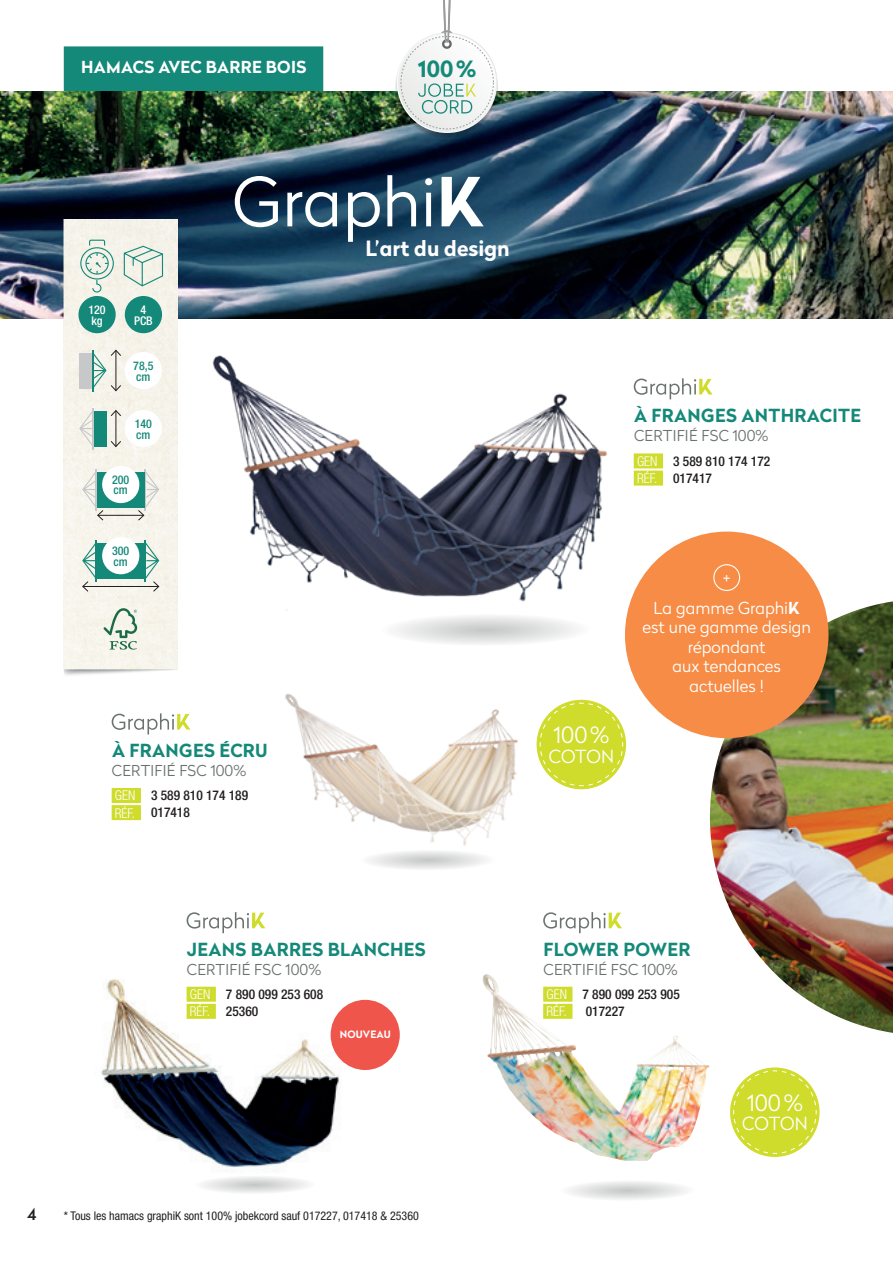
<style>
.page{position:relative;width:893px;height:1263px;background:#fff}
.page>*{position:absolute;margin:0;border:0;box-sizing:border-box;transform-origin:0 0}
.t1{font:300 22.35px "Radikal";color:#fff}
.t2{font:700 22.35px "Radikal";color:#158979}
.t3{font:700 21px "Radikal";color:#fff}
.t4{font:700 18px "Radikal";letter-spacing:.02em;color:#158979}
.t5{font:300 18px "Radikal";color:#fff}
.t6{font:300 16.5px/19.5px "Radikal";color:#fff;text-align:center}
.t7{font:700 16.5px "Radikal";letter-spacing:.02em;color:#fff}
.t8{font:500 16.5px "Radikal";color:#231f20}
.t9{font:300 15px "Radikal";letter-spacing:.02em;color:#6a726f}
.t10{font:500 condensed 13.5px/17.1px "Helvetica Neue";color:#231f20}
.t11{font:300 condensed 13.5px/17.1px "Helvetica Neue";color:#fff}
.t12{font:condensed 12px "Helvetica Neue";color:#231f20}
.t13{font:500 condensed 12px/10.5px "Helvetica Neue";color:#158979}
.t14{font:500 condensed 12px/10.5px "Helvetica Neue";color:#fff;text-align:center}
.t15{font:700 10.2px "Radikal";letter-spacing:.015em;color:#fff}
.s1{font-weight:700}
</style>
<div class="page">
<img style="left:710px;top:601px;width:183px;height:432px">
<div style="left:64px;top:46px;width:259px;height:48px;background:#158979"></div>
<img style="left:0;top:91px;width:893px;height:228px">
<svg style="left:235px;top:176px;width:43px;height:51px"></svg>
<svg style="left:287px;top:192px;width:50px;height:35px"></svg>
<svg style="left:348px;top:192px;width:32px;height:50px"></svg>
<svg style="left:387px;top:175px;width:29px;height:51px"></svg>
<svg style="left:425px;top:178px;width:7px;height:48px"></svg>
<svg style="left:442px;top:177px;width:42px;height:49px"></svg>
<div style="left:64px;top:219px;width:114px;height:450px;background:#f6f3ea"></div>
<svg style="left:103px;top:608px;width:34px;height:42px"></svg>
<div style="left:94px;top:411px;width:13px;height:35px;background:#158979"></div>
<hr style="left:92px;top:408px;width:2px;height:41px;background:#c7c8ca">
<svg style="left:79px;top:407px;width:16px;height:40px"></svg>
<svg style="left:110px;top:410px;width:52px;height:38px"></svg>
<svg style="left:82px;top:466px;width:77px;height:55px"></svg>
<svg style="left:82px;top:536px;width:78px;height:56px"></svg>
<div style="left:79px;top:353px;width:13px;height:35px;background:#c7c8ca"></div>
<svg style="left:91px;top:349px;width:71px;height:43px"></svg>
<hr style="left:92px;top:350px;width:2px;height:41px;background:#158979">
<svg style="left:123px;top:245px;width:41px;height:42px"></svg>
<svg style="left:124px;top:296px;width:39px;height:38px"></svg>
<svg style="left:78px;top:239px;width:38px;height:95px"></svg>
<svg style="left:393px;top:616px;width:185px;height:28px"></svg>
<img style="left:212px;top:355px;width:422px;height:257px">
<svg style="left:634px;top:378px;width:78px;height:21px"></svg>
<div style="left:634px;top:453px;width:29px;height:15px;background:#cfdc2c"></div>
<div style="left:634px;top:471px;width:29px;height:15px;background:#cfdc2c"></div>
<img style="left:285px;top:694px;width:252px;height:152px">
<svg style="left:368px;top:851px;width:119px;height:18px"></svg>
<svg style="left:202px;top:1176px;width:107px;height:17px"></svg>
<img style="left:101px;top:979px;width:247px;height:191px">
<div style="left:331px;top:1000px;width:69px;height:70px;background:#f0554c;border-radius:50%"></div>
<svg style="left:187px;top:912px;width:78px;height:21px"></svg>
<div style="left:187px;top:987px;width:29px;height:15px;background:#cfdc2c"></div>
<div style="left:187px;top:1004px;width:29px;height:15px;background:#cfdc2c"></div>
<svg style="left:112px;top:713px;width:78px;height:21px"></svg>
<div style="left:112px;top:788px;width:29px;height:15px;background:#cfdc2c"></div>
<div style="left:112px;top:805px;width:29px;height:15px;background:#cfdc2c"></div>
<div style="left:625px;top:532px;width:203px;height:206px;background:#f68c45;border-radius:50%"></div>
<div style="left:713px;top:564px;width:27px;height:27px;border:1px solid #fff;border-radius:50%"></div>
<img style="left:482px;top:974px;width:220px;height:187px">
<svg style="left:568px;top:1181px;width:119px;height:19px"></svg>
<svg style="left:730px;top:1067px;width:89px;height:90px"></svg>
<svg style="left:733px;top:1070px;width:83px;height:84px"></svg>
<img style="left:395px;top:35px;width:103px;height:103px;border-radius:52px">
<svg style="left:401px;top:0;width:93px;height:129px"></svg>
<div style="left:537px;top:700px;width:89px;height:89px;background:#cfdc2c;border-radius:50%"></div>
<svg style="left:540px;top:703px;width:83px;height:83px"></svg>
<svg style="left:543px;top:912px;width:79px;height:21px"></svg>
<div style="left:543px;top:987px;width:29px;height:15px;background:#cfdc2c"></div>
<div style="left:543px;top:1004px;width:29px;height:15px;background:#cfdc2c"></div>
<p class="t7" style="left:81px;top:55px;width:227px">HAMACS AVEC BARRE BOIS</p>
<h1 class="t2" style="left:418px;top:53px;width:60px">100%</h1>
<p class="t14" style="left:88px;top:304px;width:19px;text-align:left">120 kg</p>
<p class="t14" style="left:134px;top:304px;width:20px">4<br>PCB</p>
<p class="t13" style="left:133px;top:360px;width:22px">78,5 cm</p>
<p class="t13" style="left:135px;top:418px;width:19px">140 cm</p>
<p class="t13" style="left:112px;top:474px;width:19px">200 cm</p>
<p class="t13" style="left:112px;top:545px;width:19px">300 cm</p>
<h3 class="t4" style="left:112px;top:737px;width:157px">À FRANGES ÉCRU</h3>
<p class="t9" style="left:112px;top:760px;width:136px">CERTIFIÉ FSC 100%</p>
<p class="t11" style="left:115px;top:787px;width:22px">GEN<br>RÉF.</p>
<p class="t10" style="left:151px;top:787px;width:99px">3 589 810 174 189<br>017418</p>
<h2 class="t3" style="left:366px;top:233px;width:146px">L’art du design</h2>
<h3 class="t4" style="left:634px;top:402px;width:229px">À FRANGES ANTHRACITE</h3>
<p class="t9" style="left:634px;top:425px;width:136px">CERTIFIÉ FSC 100%</p>
<p class="t11" style="left:637px;top:452px;width:22px">GEN<br>RÉF.</p>
<p class="t10" style="left:673px;top:452px;width:99px">3 589 810 174 172<br>017417</p>
<h1 class="t1" style="left:553px;top:719px;width:58px">100%</h1>
<h3 class="t5" style="left:549px;top:744px;width:67px">COTON</h3>
<p class="t6" style="left:723px;top:568px;width:9px">+</p>
<p class="t6" style="left:642px;top:598px;width:170px">La gamme Graphi<span class="s1">K </span>est une gamme design répondant<br>aux tendances actuelles !</p>
<h3 class="t4" style="left:187px;top:936px;width:240px">JEANS BARRES BLANCHES</h3>
<p class="t9" style="left:187px;top:959px;width:136px">CERTIFIÉ FSC 100%</p>
<p class="t11" style="left:190px;top:986px;width:22px">GEN<br>RÉF.</p>
<p class="t10" style="left:226px;top:985px;width:99px">7 890 099 253 608<br>25360</p>
<p class="t15" style="left:340px;top:1027px;width:53px">NOUVEAU</p>
<p class="t8" style="left:27px;top:1202px;width:11px">4</p>
<p class="t12" style="left:64px;top:1209px;width:357px">* Tous les hamacs graphiK sont 100% jobekcord sauf 017227, 017418 &amp; 25360</p>
<h3 class="t4" style="left:544px;top:936px;width:148px">FLOWER POWER</h3>
<p class="t9" style="left:543px;top:959px;width:136px">CERTIFIÉ FSC 100%</p>
<p class="t11" style="left:546px;top:986px;width:22px">GEN<br>RÉF.</p>
<p class="t10" style="left:583px;top:985px;width:99px">7 890 099 253 905<br>017227</p>
<h1 class="t1" style="left:747px;top:1087px;width:58px">100%</h1>
<h3 class="t5" style="left:742px;top:1111px;width:67px">COTON</h3>
</div>
